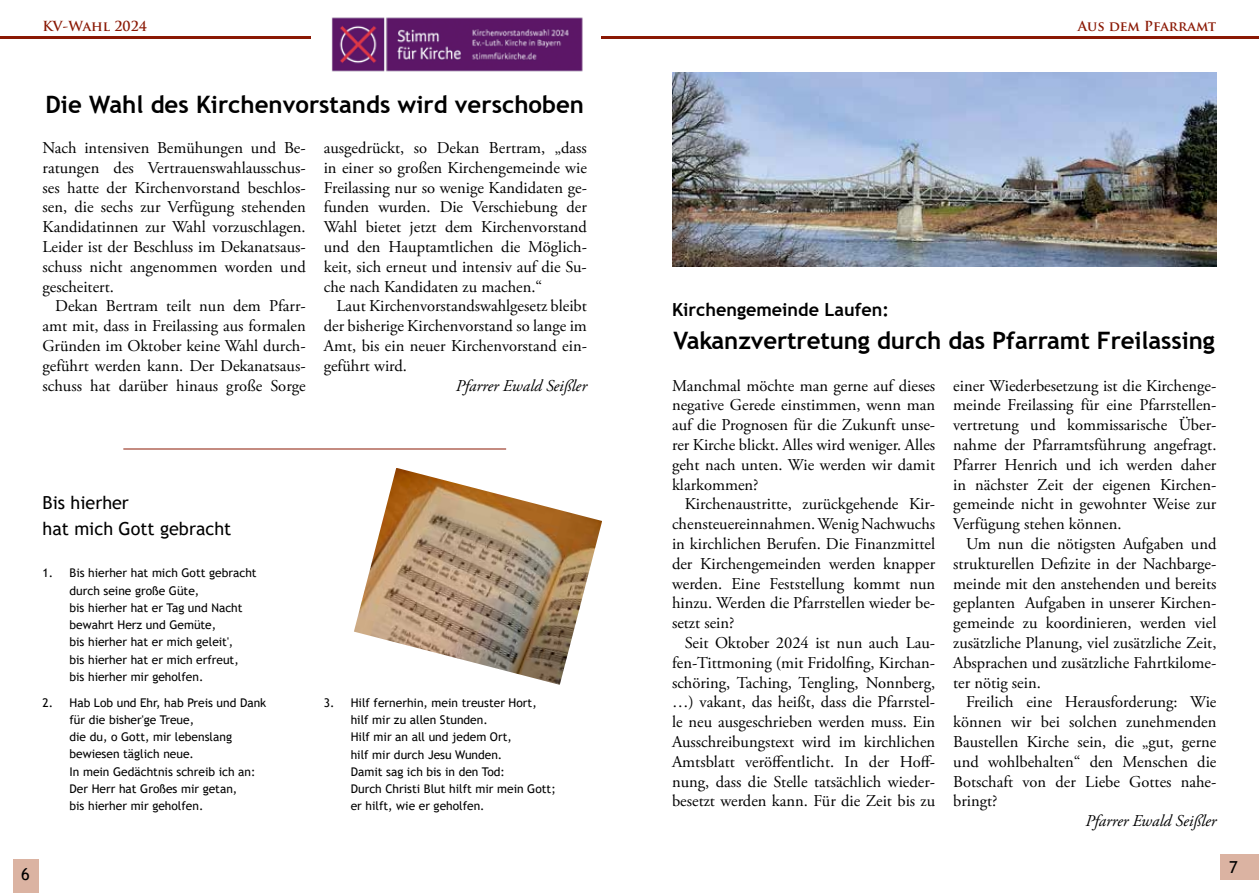
<style>
.page{position:relative;width:1259px;height:893px;background:#fff}
.page>*{position:absolute;margin:0;border:0;box-sizing:border-box;transform-origin:0 0}
.t1{font:700 24px "Trebuchet MS";letter-spacing:-.005em;color:#000}
.t2{font:18px/25.8px "Trebuchet MS";color:#000}
.t3{font:700 18px "Trebuchet MS";color:#000}
.t4{font:16.5px/19.8px "Adobe Garamond Pro";color:#000;text-align:justify}
.t5{font:italic 16.5px "Adobe Garamond Pro";color:#000}
.t6{font:16.5px "Trebuchet MS";color:#000}
.t7{font:700 13.5px "Trajan Pro";color:#8a1804}
.t8{font:12px/17.2px "Trebuchet MS";color:#000}
</style>
<div class="page">
<div style="left:1220px;top:855px;width:39px;height:25px;background:#dbb3a2"></div>
<div style="left:13px;top:859px;width:25px;height:34px;background:#dbb3a2"></div>
<hr style="left:630px;top:36px;width:629px;height:2px;background:#8a1804">
<hr style="left:0;top:36px;width:629px;height:2px;background:#8a1804">
<div style="left:311px;top:17px;width:290px;height:55px;background:#fff"></div>
<img style="left:331px;top:17px;width:252px;height:55px">
<img style="left:672px;top:72px;width:544px;height:194px">
<img style="left:354px;top:468px;width:248px;height:217px">
<hr style="left:123px;top:449px;width:383px;height:1px;background:#8a1804">
<p class="t7" style="left:43px;top:18px;width:106px">KV-Wahl 2024</p>
<p class="t7" style="left:1077px;top:18px;width:140px">Aus dem Pfarramt</p>
<h1 class="t1" style="left:45px;top:90px;width:540px">Die Wahl des Kirchenvorstands wird verschoben</h1>
<p class="t4" style="left:43px;top:138px;width:265px">Nach intensiven Bemühungen und Be&shy;ratungen des Vertrauenswahlausschus&shy;ses hatte der Kirchenvorstand beschlos&shy;sen, die sechs zur Verfügung stehenden Kandidatinnen zur Wahl vorzuschlagen.<br>Leider ist der Beschluss im Dekanatsaus&shy;schuss nicht angenommen worden und gescheitert.</p>
<p class="t4" style="left:43px;top:297px;width:265px;text-indent:13px">Dekan Bertram teilt nun dem Pfarr&shy;amt mit, dass in Freilassing aus formalen Gründen im Oktober keine Wahl durch&shy;geführt werden kann. Der Dekanatsaus&shy;schuss hat darüber hinaus große Sorge</p>
<p class="t4" style="left:324px;top:138px;width:265px">ausgedrückt, so Dekan Bertram, „dass in einer so großen Kirchengemeinde wie Freilassing nur so wenige Kandidaten ge&shy;funden wurden. Die Verschiebung der Wahl bietet jetzt dem Kirchenvorstand und den Hauptamtlichen die Möglich&shy;keit, sich erneut und intensiv auf die Su&shy;che nach Kandidaten zu machen.“</p>
<p class="t4" style="left:324px;top:297px;width:265px;text-indent:13px">Laut Kirchenvorstandswahlgesetz bleibt der bisherige Kirchenvorstand so lange im Amt, bis ein neuer Kirchenvorstand ein&shy;geführt wird.</p>
<p class="t5" style="left:456px;top:375px;width:133px">Pfarrer Ewald Seißler</p>
<p class="t2" style="left:43px;top:489px;width:190px">Bis hierher<br>hat mich Gott gebracht</p>
<p class="t8" style="left:70px;top:564px;width:189px;text-indent:-27px">1. Bis hierher hat mich Gott gebracht durch seine große Güte,<br>bis hierher hat er Tag und Nacht bewahrt Herz und Gemüte,<br>bis hierher hat er mich geleit',<br>bis hierher hat er mich erfreut, bis hierher mir geholfen.</p>
<p class="t8" style="left:70px;top:694px;width:198px;text-indent:-27px">2. Hab Lob und Ehr, hab Preis und Dank für die bisher'ge Treue,<br>die du, o Gott, mir lebenslang bewiesen täglich neue.<br>In mein Gedächtnis schreib ich an:<br>Der Herr hat Großes mir getan,<br>bis hierher mir geholfen.</p>
<p class="t8" style="left:351px;top:694px;width:206px;text-indent:-27px">3. Hilf fernerhin, mein treuster Hort, hilf mir zu allen Stunden.<br>Hilf mir an all und jedem Ort,<br>hilf mir durch Jesu Wunden.<br>Damit sag ich bis in den Tod:<br>Durch Christi Blut hilft mir mein Gott; er hilft, wie er geholfen.</p>
<p class="t6" style="left:21px;top:864px;width:10px">6</p>
<p class="t3" style="left:672px;top:299px;width:218px">Kirchengemeinde Laufen:</p>
<h1 class="t1" style="left:673px;top:326px;width:542px">Vakanzvertretung durch das Pfarramt Freilassing</h1>
<p class="t4" style="left:672px;top:376px;width:265px">Manchmal möchte man gerne auf dieses negative Gerede einstimmen, wenn man auf die Prognosen für die Zukunft unse&shy;rer Kirche blickt. Alles wird weniger. Alles geht nach unten. Wie werden wir damit klarkommen?</p>
<p class="t4" style="left:672px;top:495px;width:265px;text-indent:13px">Kirchenaustritte, zurückgehende Kir&shy;chensteuereinnahmen. Wenig Nachwuchs in kirchlichen Berufen. Die Finanzmittel der Kirchengemeinden werden knapper werden. Eine Feststellung kommt nun hinzu. Werden die Pfarrstellen wieder be&shy;setzt sein?</p>
<p class="t4" style="left:672px;top:633px;width:265px;text-indent:13px">Seit Oktober 2024 ist nun auch Lau&shy;fen-Tittmoning (mit Fridolfing, Kirchan&shy;schöring, Taching, Tengling, Nonnberg, …) vakant, das heißt, dass die Pfarrstel&shy;le neu ausgeschrieben werden muss. Ein Ausschreibungstext wird im kirchlichen Amtsblatt veröffentlicht. In der Hoff&shy;nung, dass die Stelle tatsächlich wieder&shy;besetzt werden kann. Für die Zeit bis zu</p>
<p class="t4" style="left:953px;top:376px;width:265px">einer Wiederbesetzung ist die Kirchenge&shy;meinde Freilassing für eine Pfarrstellen&shy;vertretung und kommissarische Über&shy;nahme der Pfarramtsführung angefragt.<br>Pfarrer Henrich und ich werden daher in nächster Zeit der eigenen Kirchen&shy;gemeinde nicht in gewohnter Weise zur Verfügung stehen können.</p>
<p class="t4" style="left:953px;top:534px;width:265px;text-indent:13px">Um nun die nötigsten Aufgaben und strukturellen Defizite in der Nachbarge&shy;meinde mit den anstehenden und bereits geplanten Aufgaben in unserer Kirchen&shy;gemeinde zu koordinieren, werden viel zusätzliche Planung, viel zusätzliche Zeit, Absprachen und zusätzliche Fahrtkilome&shy;ter nötig sein.</p>
<p class="t4" style="left:953px;top:693px;width:265px;text-indent:13px">Freilich eine Herausforderung: Wie können wir bei solchen zunehmenden Baustellen Kirche sein, die „gut, gerne und wohlbehalten“ den Menschen die Botschaft von der Liebe Gottes nahe&shy;bringt?</p>
<p class="t5" style="left:1085px;top:811px;width:133px">Pfarrer Ewald Seißler</p>
<p class="t6" style="left:1229px;top:857px;width:10px">7</p>
</div>
